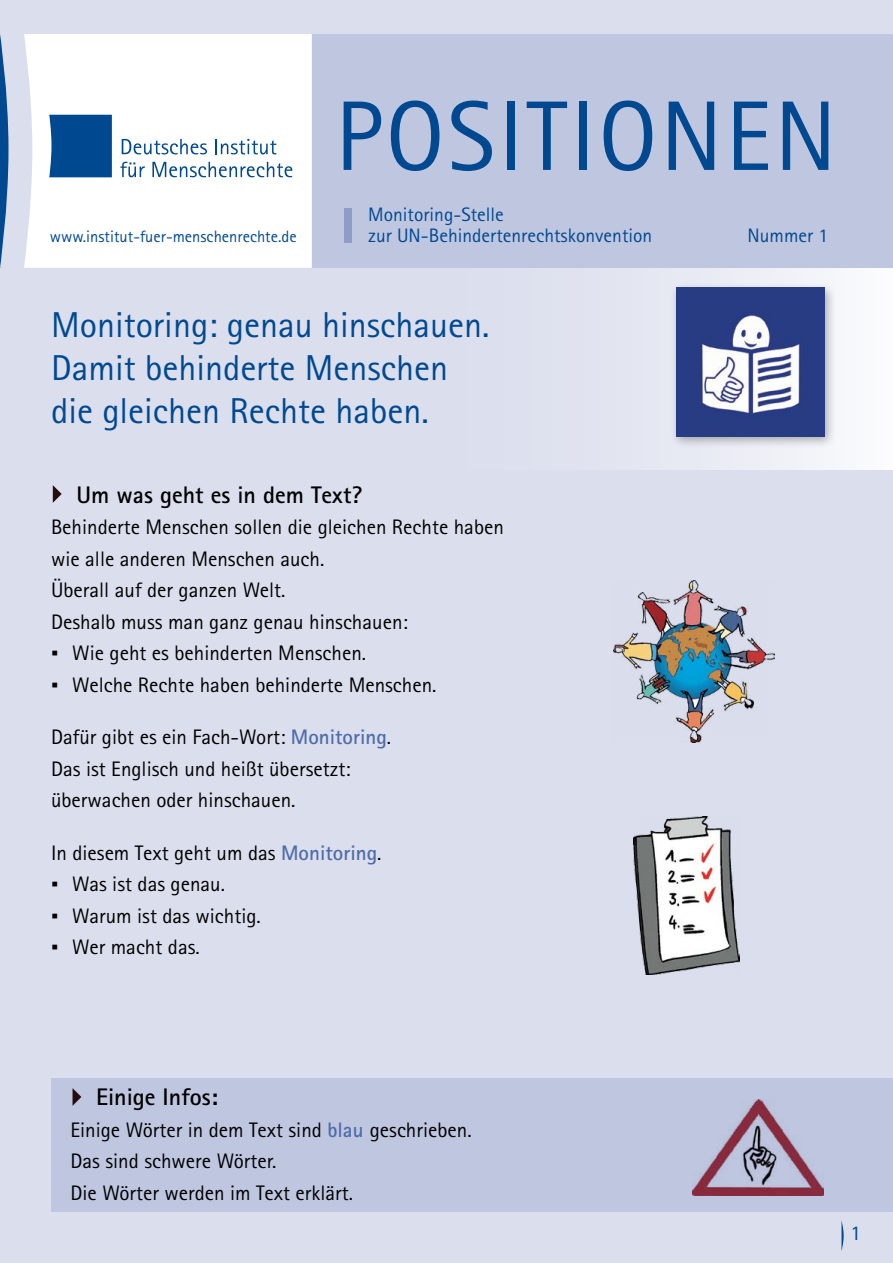
<style>
.page{position:relative;width:893px;height:1263px;background:#dbdeed}
.page>*{position:absolute;margin:0;border:0;box-sizing:border-box;transform-origin:0 0}
.t1{font:99px "Rotis Sans Serif Std";letter-spacing:.03em;color:#004990}
.t2{font:36px/43.2px "Rotis Sans Serif Std";color:#004990}
.t3{font:700 24px "Rotis Sans Serif Std";color:#000}
.t4{font:21px/31.5px "Rotis Sans Serif Std";color:#000}
.t5{font:21px "Rotis Sans Serif Std";color:#004990}
.t6{font:19.5px "Rotis Sans Serif Std";color:#004990}
.t7{font:16.5px "Rotis Sans Serif Std";color:#004990}
.s1{font-family:"Arial"}
.s2{font-weight:700;color:#4f6da9}
</style>
<div class="page">
<div style="left:400px;top:268px;width:493px;height:202px;background:linear-gradient(to right,#d6d9ea,#f8f8fb)"></div>
<svg style="left:841px;top:1221px;width:3px;height:30px"></svg>
<div style="left:670px;top:282px;width:167px;height:167px;background:#000;opacity:.3"></div>
<img style="left:676px;top:288px;width:149px;height:149px">
<div style="left:312px;top:34px;width:581px;height:234px;background:#bfc6e0"></div>
<div style="left:24px;top:34px;width:288px;height:234px;background:#fff"></div>
<svg style="left:0;top:34px;width:9px;height:234px"></svg>
<div style="left:344px;top:208px;width:7px;height:34px;background:#8e9dc8"></div>
<div style="left:49px;top:115px;width:63px;height:62px;background:#004990"></div>
<svg style="left:122px;top:139px;width:85px;height:15px"></svg>
<svg style="left:215px;top:139px;width:61px;height:15px"></svg>
<svg style="left:120px;top:162px;width:25px;height:15px"></svg>
<svg style="left:152px;top:162px;width:140px;height:15px;background:#bbcee1"></svg>
<svg style="left:53px;top:485px;width:9px;height:18px"></svg>
<div style="left:51px;top:1078px;width:842px;height:134px;background:#bfc6e0"></div>
<img style="left:693px;top:1099px;width:130px;height:97px">
<svg style="left:73px;top:1088px;width:8px;height:18px"></svg>
<img style="left:613px;top:580px;width:162px;height:162px">
<img style="left:633px;top:816px;width:107px;height:158px">
<p class="t7" style="left:50px;top:227px;width:248px">www.institut-fuer-menschenrechte.de</p>
<h1 class="t1" style="left:335px;top:78px;width:503px">POSITIONEN</h1>
<p class="t6" style="left:368px;top:203px;width:137px">Monitoring-Stelle</p>
<p class="t6" style="left:368px;top:224px;width:286px">zur UN-Behindertenrechtskonvention</p>
<p class="t6" style="left:748px;top:224px;width:82px">Nummer 1</p>
<h2 class="t2" style="left:51px;top:303px;width:440px">Monitoring: genau hinschauen.<br>Damit behinderte Menschen die gleichen Rechte haben.</h2>
<h3 class="t3" style="left:77px;top:479px;width:287px">Um was geht es in dem Text?</h3>
<p class="t4" style="left:51px;top:511px;width:454px">Behinderte Menschen sollen die gleichen Rechte haben</p>
<p class="t4" style="left:51px;top:543px;width:275px">wie alle anderen Menschen auch.</p>
<p class="t4" style="left:51px;top:574px;width:236px">Überall auf der ganzen Welt.</p>
<p class="t4" style="left:51px;top:606px;width:358px">Deshalb muss man ganz genau hinschauen:</p>
<p class="t4" style="left:51px;top:637px;width:317px"><span class="s1">▪</span> Wie geht es behinderten Menschen.</p>
<p class="t4" style="left:51px;top:669px;width:387px"><span class="s1">▪</span> Welche Rechte haben behinderte Menschen.</p>
<p class="t4" style="left:51px;top:721px;width:342px">Dafür gibt es ein Fach-Wort: <span class="s2">Monitoring</span>.</p>
<p class="t4" style="left:51px;top:753px;width:301px">Das ist Englisch und heißt übersetzt:</p>
<p class="t4" style="left:51px;top:784px;width:246px">überwachen oder hinschauen.</p>
<p class="t4" style="left:51px;top:837px;width:332px">In diesem Text geht um das <span class="s2">Monitoring</span>.</p>
<p class="t4" style="left:51px;top:868px;width:176px"><span class="s1">▪</span> Was ist das genau.</p>
<p class="t4" style="left:51px;top:900px;width:211px"><span class="s1">▪</span> Warum ist das wichtig.</p>
<p class="t4" style="left:51px;top:931px;width:150px"><span class="s1">▪</span> Wer macht das.</p>
<p class="t3" style="left:96px;top:1082px;width:123px">Einige Infos:</p>
<p class="t4" style="left:70px;top:1114px;width:403px">Einige Wörter in dem Text sind <span class="s2">blau</span> geschrieben.<br>Das sind schwere Wörter.<br>Die Wörter werden im Text erklärt.</p>
<p class="t5" style="left:850px;top:1220px;width:12px">1</p>
</div>
